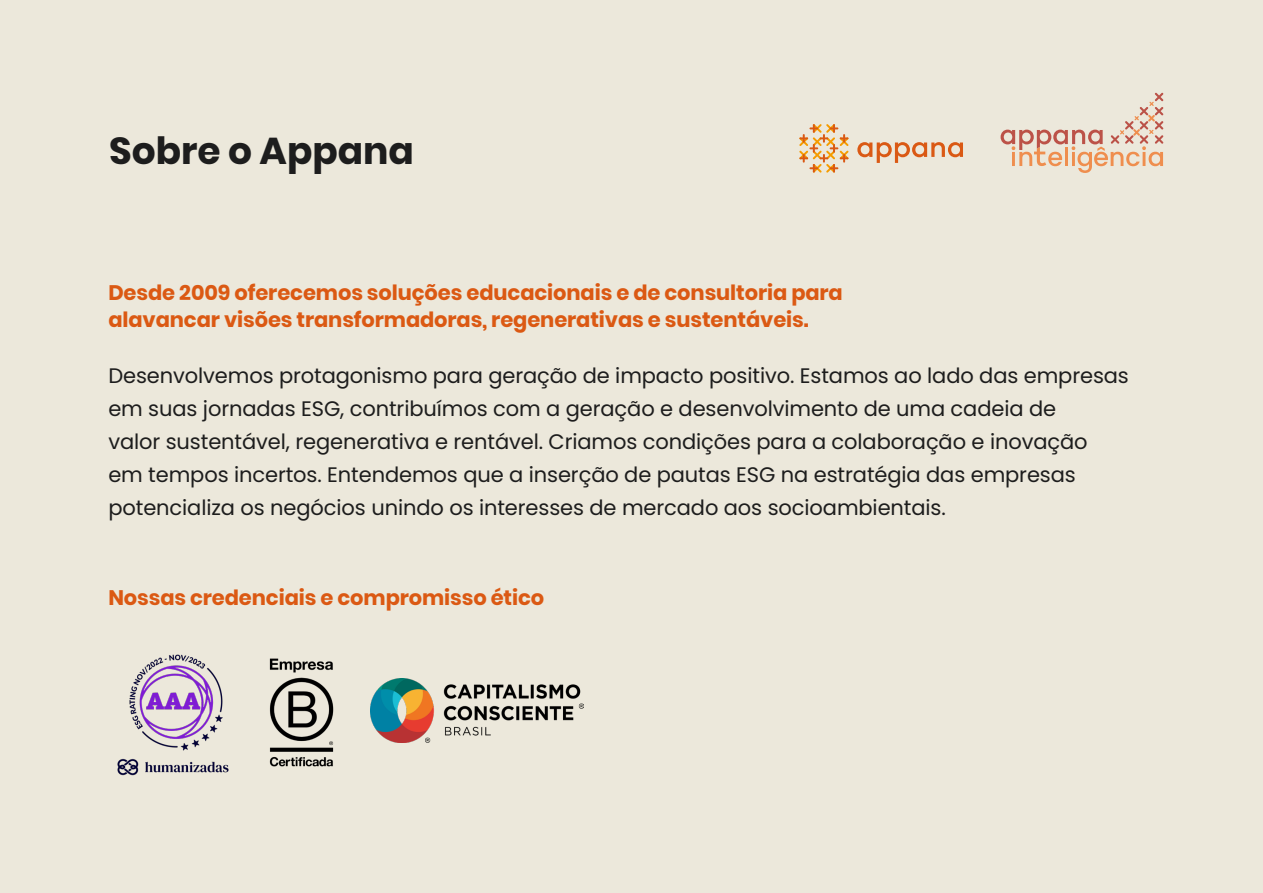
<style>
.page{position:relative;width:1263px;height:893px;background:#ece8db}
.page>*{position:absolute;margin:0;border:0;box-sizing:border-box;transform-origin:0 0}
.t1{font:700 37.5px "Poppins";color:#1d1d1d}
.t2{font:21px/33px "Poppins";letter-spacing:-.005em;color:#1d1d1d}
.t3{font:700 21px/27px "Poppins";letter-spacing:-.005em;color:#db5913}
</style>
<div class="page">
<img style="left:117px;top:654px;width:112px;height:121px">
<img style="left:269px;top:658px;width:65px;height:109px">
<img style="left:371px;top:679px;width:212px;height:63px">
<svg style="left:799px;top:124px;width:49px;height:49px"></svg>
<svg style="left:857px;top:142px;width:106px;height:21px"></svg>
<svg style="left:1000px;top:93px;width:163px;height:80px"></svg>
<h1 class="t1" style="left:109px;top:129px;width:306px">Sobre o Appana</h1>
<p class="t3" style="left:108px;top:279px;width:736px">Desde 2009 oferecemos soluções educacionais e de consultoria para alavancar visões transformadoras, regenerativas e sustentáveis.</p>
<p class="t2" style="left:108px;top:360px;width:1022px">Desenvolvemos protagonismo para geração de impacto positivo. Estamos ao lado das empresas em suas jornadas ESG, contribuímos com a geração e desenvolvimento de uma cadeia de<br>valor sustentável, regenerativa e rentável. Criamos condições para a colaboração e inovação<br>em tempos incertos. Entendemos que a inserção de pautas ESG na estratégia das empresas potencializa os negócios unindo os interesses de mercado aos socioambientais.</p>
<p class="t3" style="left:108px;top:584px;width:437px">Nossas credenciais e compromisso ético</p>
</div>
